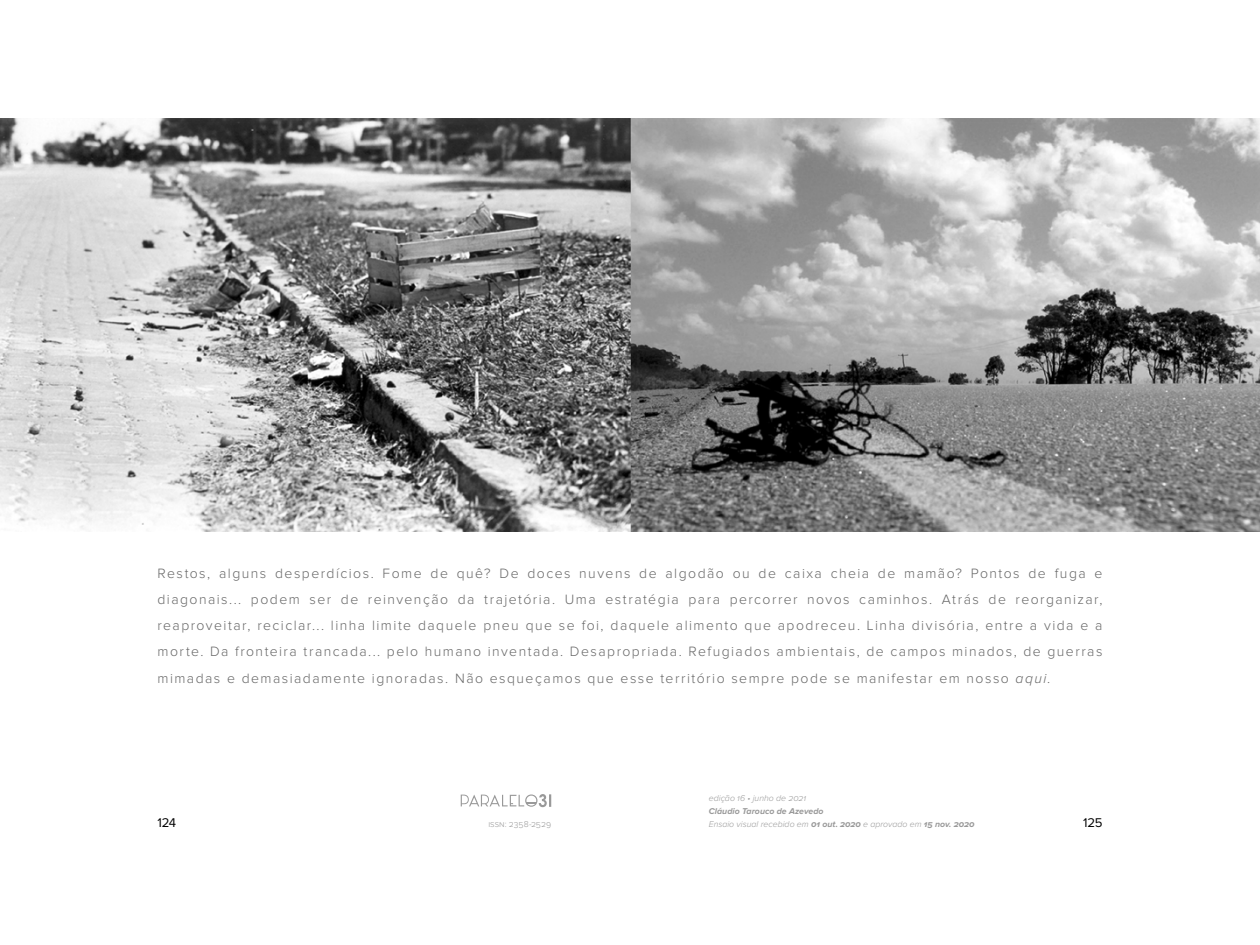
<style>
.page{position:relative;width:1260px;height:945px;background:#fff}
.page>*{position:absolute;margin:0;border:0;box-sizing:border-box;transform-origin:0 0}
.t1{font:300 14px/26.2px "Proxima Nova";letter-spacing:.105em;color:#666;text-align:justify}
.t2{font:13.12px "Proxima Nova";letter-spacing:-.02em;color:#000}
.t3{font:italic 300 8.75px "Proxima Nova";color:#999}
.t4{font:italic 700 8.75px "Proxima Nova";letter-spacing:.005em;color:#999}
.t5{font:300 8.75px "Proxima Nova";letter-spacing:.005em;color:#999}
.s1{font-style:italic}
.s2{font-weight:700}
</style>
<div class="page">
<svg style="left:461px;top:794px;width:90px;height:13px"></svg>
<img style="left:0;top:118px;width:1260px;height:413px">
<p class="t1" style="left:158px;top:560px;width:947px">Restos, alguns desperdícios. Fome de quê? De doces nuvens de algodão ou de caixa cheia de mamão? Pontos de fuga e diagonais... podem ser de reinvenção da trajetória. Uma estratégia para percorrer novos caminhos. Atrás de reorganizar, reaproveitar, reciclar... linha limite daquele pneu que se foi, daquele alimento que apodreceu. Linha divisória, entre a vida e a morte. Da fronteira trancada... pelo humano inventada. Desapropriada. Refugiados ambientais, de campos minados, de guerras mimadas e demasiadamente ignoradas. Não esqueçamos que esse território sempre pode se manifestar em nosso <span class="s1">aqui</span>.</p>
<p class="t2" style="left:158px;top:815px;width:20px">124</p>
<p class="t3" style="left:709px;top:794px;width:99px">edição 16 • junho de 2021</p>
<p class="t4" style="left:709px;top:807px;width:116px">Cláudio Tarouco de Azevedo</p>
<p class="t5" style="left:488px;top:820px;width:64px">issn: 2358-2529</p>
<p class="t3" style="left:709px;top:820px;width:267px">Ensaio visual recebido em <span class="s2">01 out. 2020</span> e aprovado em <span class="s2">15 nov. 2020</span></p>
<p class="t2" style="left:1083px;top:815px;width:21px">125</p>
</div>
